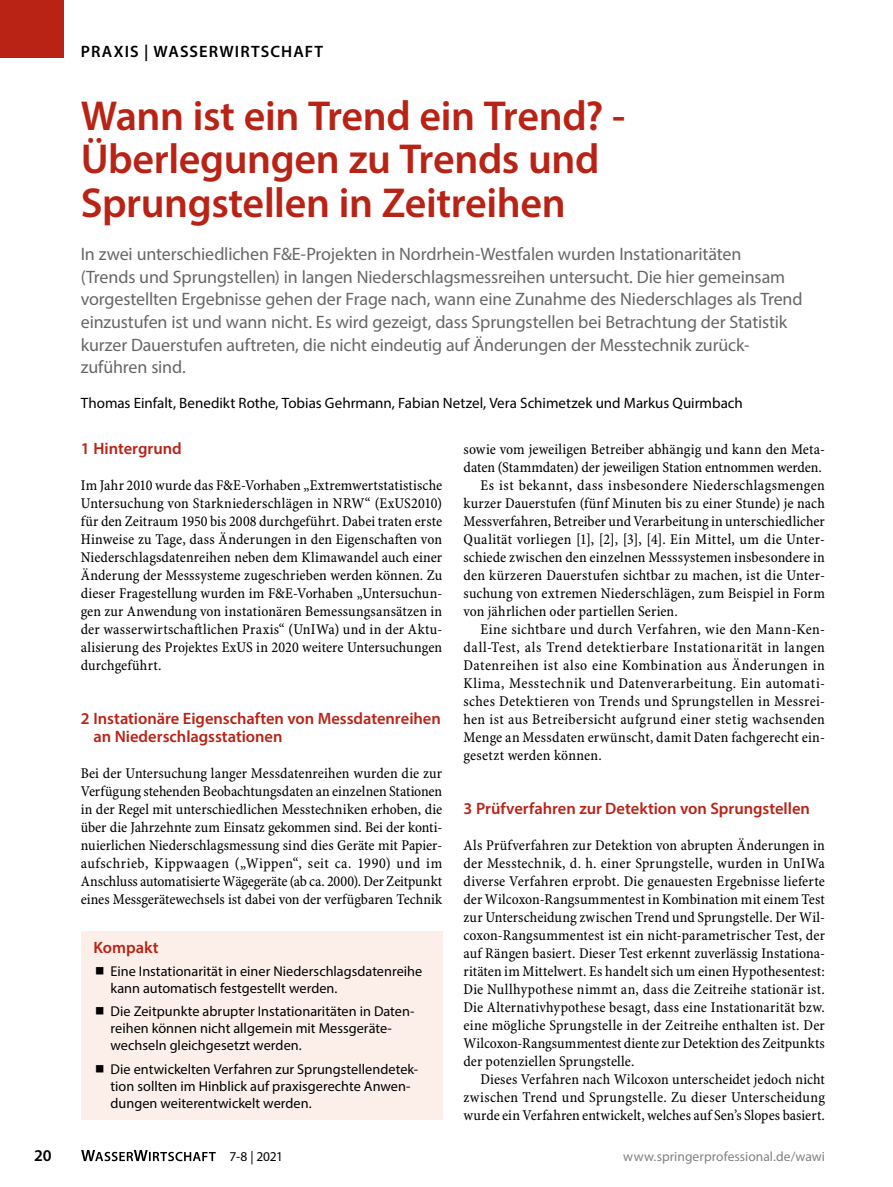
<style>
.page{position:relative;width:893px;height:1187px;background:#fff}
.page>*{position:absolute;margin:0;border:0;box-sizing:border-box;transform-origin:0 0}
.Title_x{font:600 42px/43.5px "Myriad Pro";letter-spacing:-.01em;color:#b92316}
.Abstract_DE{font:18px/22.5px "Myriad Pro";letter-spacing:-.01em;color:#676767}
.SectionHeading_1_x{font:600 16.5px/18px "Myriad Pro";color:#b92316}
.Rubrik{font:600 16.5px "Myriad Pro";letter-spacing:.065em;color:#000}
.SectionHeading_1_x_f{font:600 16.5px "Myriad Pro";color:#b92316}
.Box_Heading_x{font:600 16.5px "Myriad Pro";color:#b92316}
.Para_x{font:15px/18px "Minion Pro Cn Capt";color:#000;text-align:justify}
.Para_Indent{font:15px/18px "Minion Pro Cn Capt";letter-spacing:.005em;color:#000;text-align:justify}
.Author_x1{font:15px "Myriad Pro";color:#000}
.t1{font:14.25px/17px "Myriad Pro";color:#000}
.t2{font:13.5px "Myriad Pro";letter-spacing:.005em;color:#818181}
.t3{font:13.5px "Myriad Pro";color:#000}
</style>
<div class="page">
<div style="left:81px;top:931px;width:361px;height:189px;background:#fcefe9"></div>
<div style="left:0;top:0;width:64px;height:57px;background:#b92316"></div>
<svg style="left:81px;top:1150px;width:135px;height:11px"></svg>
<p class="Rubrik" style="left:81px;top:41px;width:99px">PRAXIS | Wasserwirts</p>
<p class="Rubrik" style="left:271px;top:41px;width:51px">chaft</p>
<p class="Title_x" style="left:81px;top:93px;width:546px">Wann ist ein Trend ein Trend? -<br>Überlegungen zu Trends und<br>Sprungstellen in Zeitreihen</p>
<p class="Abstract_DE" style="left:81px;top:243px;width:723px">In zwei unterschiedlichen F&amp;E-Projekten in Nordrhein-Westfalen wurden Instationaritäten<br>(Trends und Sprungstellen) in langen Niederschlagsmessreihen untersucht. Die hier gemeinsam vorgestellten Ergebnisse gehen der Frage nach, wann eine Zunahme des Niederschlages als Trend einzustufen ist und wann nicht. Es wird gezeigt, dass Sprungstellen bei Betrachtung der Statistik kurzer Dauerstufen auftreten, die nicht eindeutig auf Änderungen der Messtechnik zurück&shy;zuführen sind.</p>
<p class="Author_x1" style="left:81px;top:394px;width:664px">Thomas Einfalt, Benedikt Rothe, Tobias Gehrmann, Fabian Netzel, Vera Schimetzek und Markus Quirmbach</p>
<p class="SectionHeading_1_x_f" style="left:81px;top:438px;width:102px">1 Hintergrund</p>
<p class="Para_x" style="left:81px;top:476px;width:363px">Im Jahr 2010 wurde das F&amp;E-Vorhaben „Extremwertstatistische Untersuchung von Starkniederschlägen in NRW“ (ExUS2010) für den Zeitraum 1950 bis 2008 durchgeführt. Dabei traten erste Hinweise zu Tage, dass Änderungen in den Eigenschaften von Niederschlagsdatenreihen neben dem Klimawandel auch einer Änderung der Messsysteme zugeschrieben werden können. Zu dieser Fragestellung wurden im F&amp;E-Vorhaben „Untersuchun&shy;gen zur Anwendung von instationären Bemessungsansätzen in der wasserwirtschaftlichen Praxis“ (UnIWa) und in der Aktu&shy;alisierung des Projektes ExUS in 2020 weitere Untersuchungen durchgeführt.</p>
<p class="SectionHeading_1_x" style="left:94px;top:709px;width:349px;text-indent:-13px">2 Instationäre Eigenschaften von Messdatenreihen an Niederschlagsstationen</p>
<p class="Para_x" style="left:81px;top:764px;width:363px">Bei der Untersuchung langer Messdatenreihen wurden die zur Verfügung stehenden Beobachtungsdaten an einzelnen Stationen in der Regel mit unterschiedlichen Messtechniken erhoben, die über die Jahrzehnte zum Einsatz gekommen sind. Bei der konti&shy;nuierlichen Niederschlagsmessung sind dies Geräte mit Papier&shy;aufschrieb, Kippwaagen („Wippen“, seit ca. 1990) und im Anschluss automatisierte Wägegeräte (ab ca. 2000). Der Zeitpunkt eines Messgerätewechsels ist dabei von der verfügbaren Technik</p>
<p class="Para_x" style="left:463px;top:440px;width:361px">sowie vom jeweiligen Betreiber abhängig und kann den Meta&shy;daten (Stammdaten) der jeweiligen Station entnommen werden.</p>
<p class="Para_Indent" style="left:463px;top:476px;width:363px;text-indent:17px">Es ist bekannt, dass insbesondere Niederschlagsmengen kurzer Dauerstufen (fünf Minuten bis zu einer Stunde) je nach Messverfahren, Betreiber und Verarbeitung in unterschiedlicher Qualität vorliegen [1], [2], [3], [4]. Ein Mittel, um die Unter&shy;schiede zwischen den einzelnen Messsystemen insbesondere in den kürzeren Dauerstufen sichtbar zu machen, ist die Unter&shy;suchung von extremen Niederschlägen, zum Beispiel in Form von jährlichen oder partiellen Serien.</p>
<p class="Para_Indent" style="left:463px;top:620px;width:363px;text-indent:17px">Eine sichtbare und durch Verfahren, wie den Mann-Ken&shy;dall-Test, als Trend detektierbare Instationarität in langen Datenreihen ist also eine Kombination aus Änderungen in Klima, Messtechnik und Datenverarbeitung. Ein automati&shy;sches Detektieren von Trends und Sprungstellen in Messrei&shy;hen ist aus Betreibersicht aufgrund einer stetig wachsenden Menge an Messdaten erwünscht, damit Daten fachgerecht ein&shy;gesetzt werden können.</p>
<p class="SectionHeading_1_x" style="left:463px;top:799px;width:348px">3 Prüfverfahren zur Detektion von Sprungstellen</p>
<p class="Para_x" style="left:463px;top:836px;width:363px">Als Prüfverfahren zur Detektion von abrupten Änderungen in der Messtechnik, d. h. einer Sprungstelle, wurden in UnIWa diverse Verfahren erprobt. Die genauesten Ergebnisse lieferte der Wilcoxon-Rangsummentest in Kombination mit einem Test zur Unterscheidung zwischen Trend und Sprungstelle. Der Wil&shy;coxon-Rangsummentest ist ein nicht-parametrischer Test, der auf Rängen basiert. Dieser Test erkennt zuverlässig Instationa&shy;ritäten im Mittelwert. Es handelt sich um einen Hypothesentest:<br>Die Nullhypothese nimmt an, dass die Zeitreihe stationär ist.<br>Die Alternativhypothese besagt, dass eine Instationarität bzw. eine mögliche Sprungstelle in der Zeitreihe enthalten ist. Der Wilcoxon-Rangsummentest diente zur Detektion des Zeitpunkts der potenziellen Sprungstelle.</p>
<p class="Para_Indent" style="left:463px;top:1070px;width:363px;text-indent:17px">Dieses Verfahren nach Wilcoxon unterscheidet jedoch nicht zwischen Trend und Sprungstelle. Zu dieser Unterscheidung wurde ein Verfahren entwickelt, welches auf Sen’s Slopes basiert.</p>
<p class="Box_Heading_x" style="left:94px;top:936px;width:67px">Kompakt</p>
<p class="t1" style="left:111px;top:962px;width:313px">Eine Instationarität in einer Niederschlagsdatenreihe kann automatisch festgestellt werden.</p>
<p class="t1" style="left:111px;top:1002px;width:306px">Die Zeitpunkte abrupter Instationaritäten in Daten&shy;reihen können nicht allgemein mit Messgeräte&shy;wechseln gleichgesetzt werden.</p>
<p class="t1" style="left:111px;top:1060px;width:309px">Die entwickelten Verfahren zur Sprungstellendetek&shy;tion sollten im Hinblick auf praxisgerechte Anwen&shy;dungen weiterentwickelt werden.</p>
<p class="Rubrik" style="left:34px;top:1144px;width:19px">20</p>
<p class="t3" style="left:230px;top:1147px;width:55px">7-8 | 2021</p>
<p class="t2" style="left:623px;top:1147px;width:203px">www.springerprofessional.de/wawi</p>
</div>
